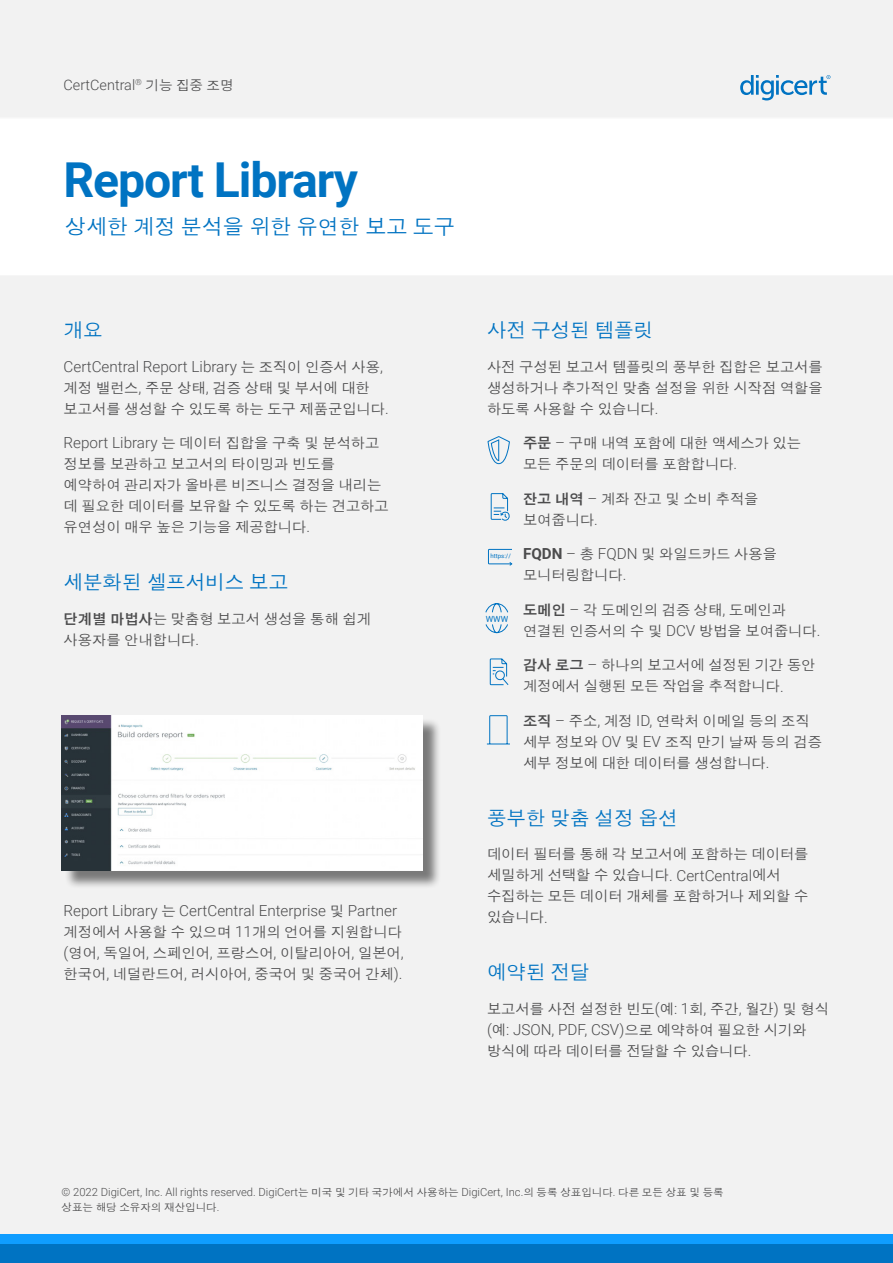
<style>
.page{position:relative;width:893px;height:1263px;background:#fff}
.page>*{position:absolute;margin:0;border:0;box-sizing:border-box;transform-origin:0 0}
.t1{font:700 48.15px "Roboto";letter-spacing:-.025em;color:#0073c2}
.t2{font:21px "DFK Gothic Std W5";color:#0073c2}
.t3{font:19.5px "DFK Gothic Std W5";color:#0073c2}
.t4{font:300 15.3px "Roboto";color:#4c4c4d}
.t5{font:300 14.4px "Roboto";color:#4c4c4d}
.t6{font:14.25px/21px "DFK Gothic Std W5";color:#4c4c4d}
.t7{font:300 11.25px "Roboto";color:#4c4c4d}
.t8{font:10.5px "DFK Gothic Std W5";color:#4c4c4d}
.t9{font:8.4px "Roboto";color:#0073c2}
.t10{font:6.15px "Roboto";color:#0073c2}
.s1{font-family:"DFK Gothic Std W5";font-weight:400;font-size:13.5px}
.s2{font-family:"DFK Gothic Std W5";font-weight:400;font-size:14.25px}
.s3{font-family:"Roboto";font-weight:300;font-size:15.3px}
.s4{font-family:"DFK Gothic Std W7"}
.s5{font-family:"Roboto";font-weight:700;font-size:15.3px}
.s6{font-family:"DFK Gothic Std W5";font-weight:400;font-size:10.5px}
.s7{font-family:"Roboto";font-weight:300;font-size:11.25px}
</style>
<div class="page">
<div style="left:0;top:276px;width:893px;height:958px;background:#f2f2f2"></div>
<div style="left:0;top:0;width:893px;height:117px;background:#f2f2f2"></div>
<svg style="left:487px;top:435px;width:23px;height:29px"></svg>
<svg style="left:490px;top:493px;width:21px;height:28px"></svg>
<svg style="left:488px;top:548px;width:25px;height:18px"></svg>
<svg style="left:485px;top:603px;width:24px;height:30px"></svg>
<svg style="left:489px;top:658px;width:20px;height:28px"></svg>
<svg style="left:486px;top:715px;width:25px;height:30px"></svg>
<div style="left:64px;top:717px;width:377px;height:172px;background:#000;opacity:.5"></div>
<img style="left:62px;top:715px;width:360px;height:156px">
<div style="left:0;top:1243px;width:893px;height:20px;background:#0073c2"></div>
<div style="left:0;top:1234px;width:893px;height:9px;background:#0f9dff"></div>
<svg style="left:740px;top:75px;width:90px;height:25px"></svg>
<p class="t5" style="left:64px;top:75px;width:171px">CertCentral<sup>®</sup> <span class="s1">기능 집중 조명</span></p>
<h1 class="t1" style="left:64px;top:146px;width:296px">Report Library</h1>
<h2 class="t2" style="left:65px;top:215px;width:391px">상세한 계정 분석을 위한 유연한 보고 도구</h2>
<h3 class="t3" style="left:64px;top:320px;width:40px">개요</h3>
<p class="t4" style="left:64px;top:356px;width:321px">CertCentral Report Library <span class="s2">는 조직이 인증서 사용</span>,</p>
<p class="t6" style="left:64px;top:377px;width:327px">계정 밸런스<span class="s3">,</span> 주문 상태<span class="s3">,</span> 검증 상태 및 부서에 대한 보고서를 생성할 수 있도록 하는 도구 제품군입니다<span class="s3">.</span></p>
<p class="t6" style="left:64px;top:432px;width:327px"><span class="s3">Report Library</span> 는 데이터 집합을 구축 및 분석하고 정보를 보관하고 보고서의 타이밍과 빈도를 예약하여 관리자가 올바른 비즈니스 결정을 내리는 데 필요한 데이터를 보유할 수 있도록 하는 견고하고 유연성이 매우 높은 기능을 제공합니다<span class="s3">.</span></p>
<h3 class="t3" style="left:64px;top:572px;width:226px">세분화된 셀프서비스 보고</h3>
<p class="t6" style="left:64px;top:608px;width:309px"><span class="s4">단계별 마법사</span>는 맞춤형 보고서 생성을 통해 쉽게 사용자를 안내합니다<span class="s3">.</span></p>
<p class="t4" style="left:64px;top:900px;width:335px">Report Library <span class="s2">는</span> CertCentral Enterprise <span class="s2">및</span> Partner</p>
<p class="t6" style="left:64px;top:921px;width:342px">계정에서 사용할 수 있으며 <span class="s3">11</span>개의 언어를 지원합니다 <span class="s3">(</span>영어<span class="s3">,</span> 독일어<span class="s3">,</span> 스페인어<span class="s3">,</span> 프랑스어<span class="s3">,</span> 이탈리아어<span class="s3">,</span> 일본어<span class="s3">, </span>한국어<span class="s3">,</span> 네덜란드어<span class="s3">,</span> 러시아어<span class="s3">,</span> 중국어 및 중국어 간체<span class="s3">).</span></p>
<h3 class="t3" style="left:487px;top:320px;width:168px">사전 구성된 템플릿</h3>
<p class="t6" style="left:487px;top:356px;width:337px;text-align:justify">사전 구성된 보고서 템플릿의 풍부한 집합은 보고서를 생성하거나 추가적인 맞춤 설정을 위한 시작점 역할을 하도록 사용할 수 있습니다<span class="s3">.</span></p>
<p class="t6" style="left:523px;top:432px;width:280px"><span class="s4">주문</span> <span class="s3">–</span> 구매 내역 포함에 대한 액세스가 있는 모든 주문의 데이터를 포함합니다<span class="s3">.</span></p>
<p class="t6" style="left:523px;top:488px;width:237px"><span class="s4">잔고 내역</span> <span class="s3">–</span> 계좌 잔고 및 소비 추적을 보여줍니다<span class="s3">.</span></p>
<p class="t6" style="left:523px;top:543px;width:255px"><span class="s5">FQDN</span> <span class="s3">–</span> 총 <span class="s3">FQDN</span> 및 와일드카드 사용을 모니터링합니다<span class="s3">.</span></p>
<p class="t6" style="left:523px;top:599px;width:299px"><span class="s4">도메인</span> <span class="s3">–</span> 각 도메인의 검증 상태<span class="s3">,</span> 도메인과 연결된 인증서의 수 및 <span class="s3">DCV</span> 방법을 보여줍니다<span class="s3">.</span></p>
<p class="t6" style="left:523px;top:654px;width:294px"><span class="s4">감사 로그</span> <span class="s3">–</span> 하나의 보고서에 설정된 기간 동안 계정에서 실행된 모든 작업을 추적합니다<span class="s3">.</span></p>
<p class="t6" style="left:523px;top:710px;width:301px"><span class="s4">조직</span> <span class="s3">–</span> 주소<span class="s3">,</span> 계정 <span class="s3">ID,</span> 연락처 이메일 등의 조직 세부 정보와 <span class="s3">OV</span> 및 <span class="s3">EV</span> 조직 만기 날짜 등의 검증 세부 정보에 대한 데이터를 생성합니다<span class="s3">.</span></p>
<h3 class="t3" style="left:487px;top:807px;width:192px">풍부한 맞춤 설정 옵션</h3>
<p class="t6" style="left:487px;top:843px;width:323px">데이터 필터를 통해 각 보고서에 포함하는 데이터를 세밀하게 선택할 수 있습니다<span class="s3">. CertCentral</span>에서 수집하는 모든 데이터 개체를 포함하거나 제외할 수 있습니다<span class="s3">.</span></p>
<h3 class="t3" style="left:487px;top:962px;width:104px">예약된 전달</h3>
<p class="t6" style="left:487px;top:998px;width:343px">보고서를 사전 설정한 빈도<span class="s3">(</span>예<span class="s3">: 1</span>회<span class="s3">,</span> 주간<span class="s3">,</span> 월간<span class="s3">)</span> 및 형식</p>
<p class="t4" style="left:487px;top:1019px;width:321px">(<span class="s2">예</span>: JSON, PDF, CSV)<span class="s2">으로 예약하여 필요한 시기와</span></p>
<p class="t6" style="left:487px;top:1040px;width:266px">방식에 따라 데이터를 전달할 수 있습니다<span class="s3">.</span></p>
<p class="t10" style="left:490px;top:552px;width:22px">https://</p>
<p class="t9" style="left:486px;top:613px;width:24px">WWW</p>
<p class="t7" style="left:62px;top:1184px;width:664px">© 2022 DigiCert, Inc. All rights reserved. DigiCert<span class="s6">는 미국 및 기타 국가에서 사용하는</span> DigiCert, Inc.<span class="s6">의 등록 상표입니다</span>. <span class="s6">다른 모든 상표 및 등록</span></p>
<p class="t8" style="left:62px;top:1201px;width:159px">상표는 해당 소유자의 재산입니다<span class="s7">.</span></p>
</div>
